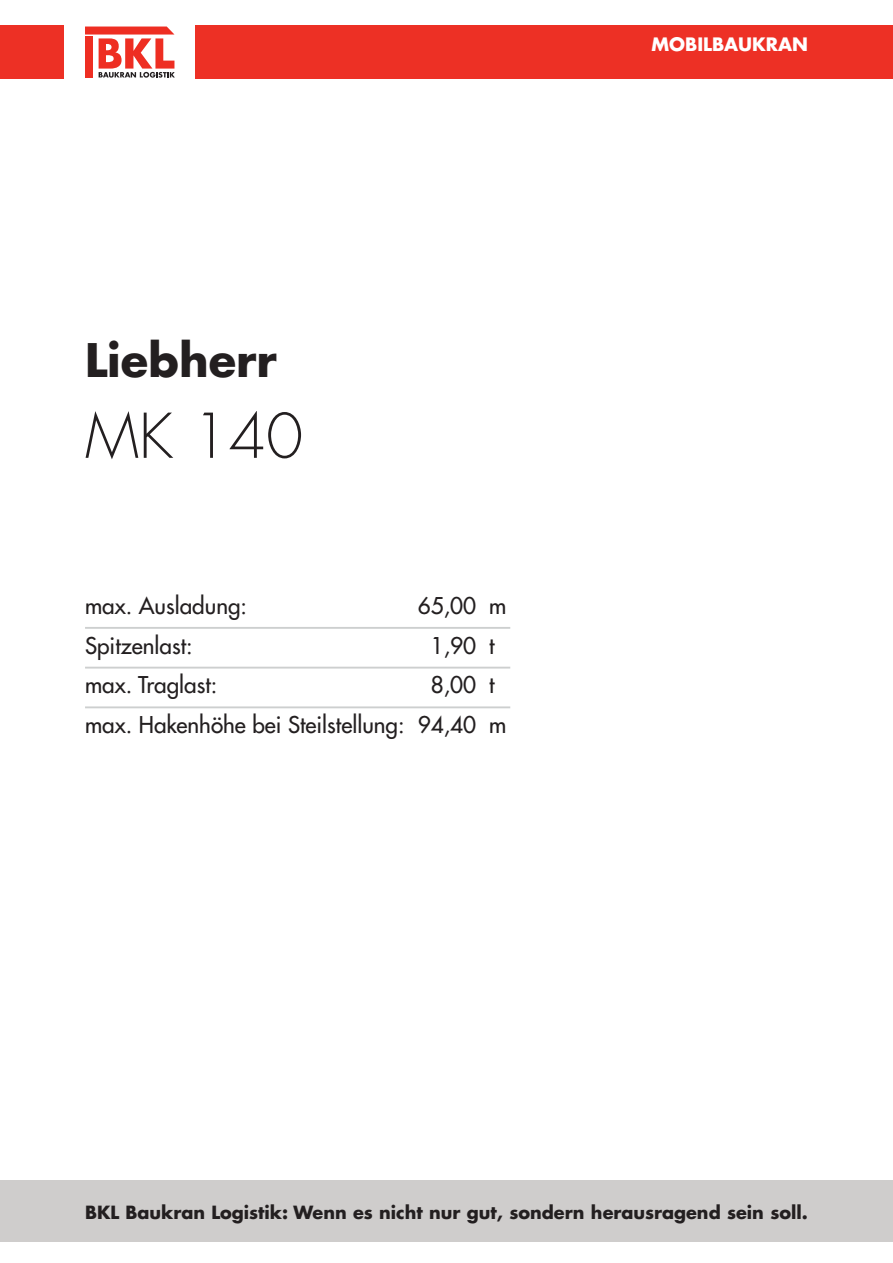
<style>
.page{position:relative;width:893px;height:1263px;background:#fff}
.page>*{position:absolute;margin:0;border:0;box-sizing:border-box;transform-origin:0 0}
.t1{font:300 60px "Futura LT Pro";color:#231f20}
.t2{font:700 45px "Futura LT Pro";color:#231f20}
.t3{font:500 22.5px/39.8px "Futura LT Pro";color:#231f20}
.t4{font:700 18px "Futura LT Pro";color:#fff}
.t5{font:700 17.7px "Futura LT Pro";color:#231f20}
.t6{font:500 16.5px "Futura LT Pro";color:#231f20}
</style>
<div class="page">
<div style="left:0;top:26px;width:893px;height:53px;background:#ed3025"></div>
<div style="left:0;top:1180px;width:893px;height:62px;background:#cfcdcc"></div>
<div style="left:65px;top:25px;width:130px;height:54px;background:#fff"></div>
<svg style="left:85px;top:27px;width:90px;height:51px"></svg>
<hr style="left:85px;top:627px;width:425px;height:2px;background:#cdcfcf">
<hr style="left:85px;top:667px;width:425px;height:1px;background:#cdcfcf">
<hr style="left:85px;top:706px;width:425px;height:2px;background:#cdcfcf">
<h2 class="t2" style="left:85px;top:340px;width:193px">Liebherr</h2>
<h1 class="t1" style="left:85px;top:402px;width:220px">MK 140</h1>
<p class="t3" style="left:85px;top:587px;width:164px">max. Ausladung:</p>
<p class="t3" style="left:418px;top:587px;width:90px">65,00 m</p>
<p class="t3" style="left:85px;top:627px;width:109px">Spitzenlast:</p>
<p class="t3" style="left:431px;top:627px;width:65px">1,90 t</p>
<p class="t3" style="left:85px;top:667px;width:134px">max. Traglast:</p>
<p class="t3" style="left:85px;top:667px;width:423px;text-indent:346px">8,00 t max. Hakenhöhe bei Steilstellung: 94,40 m</p>
<p class="t4" style="left:651px;top:36px;width:158px">MOBILBAUKRAN</p>
<p class="t5" style="left:85px;top:1204px;width:724px">BKL Baukran Logistik: Wenn es nicht nur gut, sondern herausragend sein soll.</p>
<p class="t6" style="left:85px;top:1204px;width:174px">T: +49 69 1534784-400</p>
<p class="t6" style="left:340px;top:1204px;width:184px">T: +49 511 3881908-600</p>
<p class="t6" style="left:595px;top:1204px;width:155px">T: +49 5121 93130-0</p>
</div>
